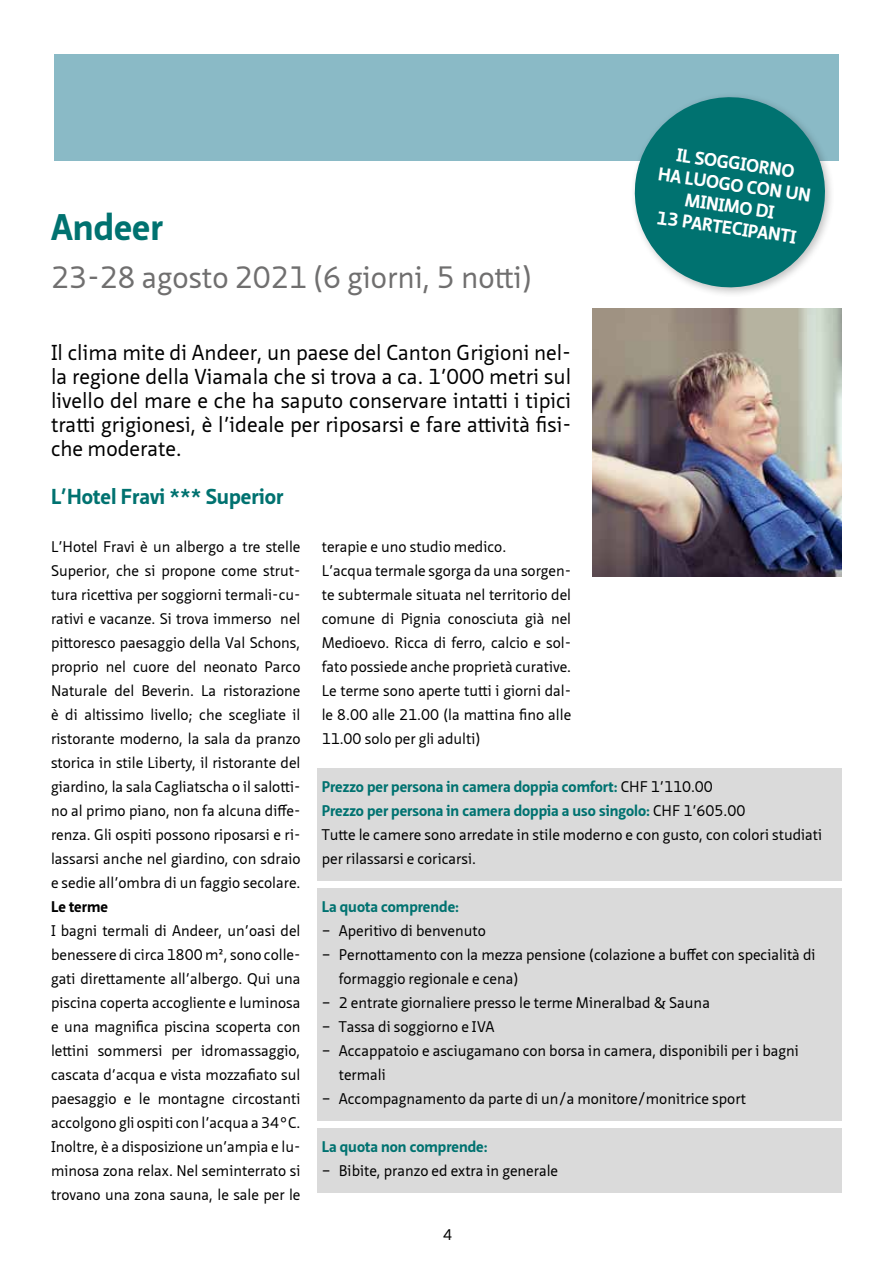
<style>
.page{position:relative;width:893px;height:1263px;background:#fff}
.page>*{position:absolute;margin:0;border:0;box-sizing:border-box;transform-origin:0 0}
.t1{font:700 36px "Neue Sans Pro";color:#007270}
.t2{font:30px "Neue Sans Pro";color:#706f6f}
.t3{font:21px/24px "Neue Sans Pro";color:#000;text-align:justify}
.t4{font:700 21px "Neue Sans Pro";color:#007270}
.t5{font:700 18px/21.6px "Neue Sans Pro";color:#fff;text-align:center}
.t6{font:15px/24px "Neue Sans Pro";color:#000}
.t7{font:700 15px "Neue Sans Pro";color:#007270}
.t8{font:700 15px "Neue Sans Pro";color:#000}
.s1{font-weight:700;color:#007270}
</style>
<div class="page">
<div style="left:54px;top:54px;width:785px;height:106px;background:#8abac6"></div>
<div style="left:317px;top:768px;width:525px;height:40px;background:#dadada"></div>
<div style="left:317px;top:792px;width:525px;height:40px;background:#dadada"></div>
<div style="left:317px;top:816px;width:525px;height:64px;background:#dadada"></div>
<div style="left:317px;top:888px;width:525px;height:40px;background:#dadada"></div>
<div style="left:317px;top:912px;width:525px;height:40px;background:#dadada"></div>
<div style="left:317px;top:936px;width:525px;height:64px;background:#dadada"></div>
<div style="left:317px;top:984px;width:525px;height:40px;background:#dadada"></div>
<div style="left:317px;top:1008px;width:525px;height:40px;background:#dadada"></div>
<div style="left:317px;top:1032px;width:525px;height:64px;background:#dadada"></div>
<div style="left:317px;top:1080px;width:525px;height:40px;background:#dadada"></div>
<div style="left:317px;top:1128px;width:525px;height:40px;background:#dadada"></div>
<div style="left:317px;top:1152px;width:525px;height:40px;background:#dadada"></div>
<div style="left:629px;top:92px;width:207px;height:206px;background:#000;opacity:.25"></div>
<svg style="left:628px;top:92px;width:203px;height:202px"></svg>
<img style="left:592px;top:308px;width:250px;height:268px">
<h1 class="t1" style="left:51px;top:204px;width:113px">Andeer</h1>
<h2 class="t2" style="left:51px;top:258px;width:483px">23-28 agosto 2021 (6 giorni, 5 notti)</h2>
<p class="t5" style="left:663px;top:142px;width:155px;rotate:8deg">IL SOGGIORNO<br>HA LUOGO CON UN<br>MINIMO DI<br>13 PARTECIPANTI</p>
<p class="t3" style="left:51px;top:340px;width:522px">Il clima mite di Andeer, un paese del Canton Grigioni nel&shy;la regione della Viamala che si trova a ca. 1’000 metri sul livello del mare e che ha saputo conservare intatti i tipici tratti grigionesi, è l’ideale per riposarsi e fare attività fisi&shy;che moderate.</p>
<h3 class="t4" style="left:51px;top:483px;width:234px">L’Hotel Fravi *** Superior</h3>
<p class="t6" style="left:51px;top:534px;width:251px;text-align:justify">L’Hotel Fravi è un albergo a tre stelle Superior, che si propone come strut&shy;tura ricettiva per soggiorni termali-cu&shy;rativi e vacanze. Si trova immerso nel pittoresco paesaggio della Val Schons, proprio nel cuore del neonato Parco Naturale del Beverin. La ristorazione è di altissimo livello; che scegliate il ristorante moderno, la sala da pranzo storica in stile Liberty, il ristorante del giardino, la sala Cagliatscha o il salotti&shy;no al primo piano, non fa alcuna diffe&shy;renza. Gli ospiti possono riposarsi e ri&shy;lassarsi anche nel giardino, con sdraio e sedie all’ombra di un faggio secolare.</p>
<p class="t8" style="left:51px;top:897px;width:58px">Le terme</p>
<p class="t6" style="left:51px;top:918px;width:251px;text-align:justify">I bagni termali di Andeer, un’oasi del benessere di circa 1800 m², sono colle&shy;gati direttamente all’albergo. Qui una piscina coperta accogliente e luminosa e una magnifica piscina scoperta con lettini sommersi per idromassaggio, cascata d’acqua e vista mozzafiato sul paesaggio e le montagne circostanti accolgono gli ospiti con l’acqua a 34°C.<br>Inoltre, è a disposizione un’ampia e lu&shy;minosa zona relax. Nel seminterrato si trovano una zona sauna, le sale per le</p>
<p class="t6" style="left:322px;top:534px;width:251px">terapie e uno studio medico.<br>L’acqua termale sgorga da una sorgen&shy;te subtermale situata nel territorio del comune di Pignia conosciuta già nel Medioevo. Ricca di ferro, calcio e sol&shy;fato possiede anche proprietà curative.<br>Le terme sono aperte tutti i giorni dal&shy;le 8.00 alle 21.00 (la mattina fino alle 11.00 solo per gli adulti)</p>
<p class="t6" style="left:322px;top:774px;width:502px"><span class="s1">Prezzo per persona in camera doppia comfort:</span> CHF 1’110.00<br><span class="s1">Prezzo per persona in camera doppia a uso singolo:</span> CHF 1’605.00<br>Tutte le camere sono arredate in stile moderno e con gusto, con colori studiati per rilassarsi e coricarsi.</p>
<p class="t7" style="left:322px;top:897px;width:139px">La quota comprende:</p>
<p class="t6" style="left:322px;top:918px;width:166px">– Aperitivo di benvenuto</p>
<p class="t6" style="left:339px;top:942px;width:478px;text-indent:-17px">– Pernottamento con la mezza pensione (colazione a buffet con specialità di formaggio regionale e cena)</p>
<p class="t6" style="left:322px;top:990px;width:390px">– 2 entrate giornaliere presso le terme Mineralbad &amp; Sauna</p>
<p class="t6" style="left:322px;top:1014px;width:174px">– Tassa di soggiorno e IVA</p>
<p class="t6" style="left:339px;top:1038px;width:462px;text-indent:-17px">– Accappatoio e asciugamano con borsa in camera, disponibili per i bagni termali</p>
<p class="t6" style="left:322px;top:1086px;width:426px">– Accompagnamento da parte di un/a monitore/monitrice sport</p>
<p class="t7" style="left:322px;top:1137px;width:167px">La quota non comprende:</p>
<p class="t6" style="left:322px;top:1158px;width:238px">– Bibite, pranzo ed extra in generale</p>
<p class="t6" style="left:443px;top:1223px;width:10px">4</p>
</div>
